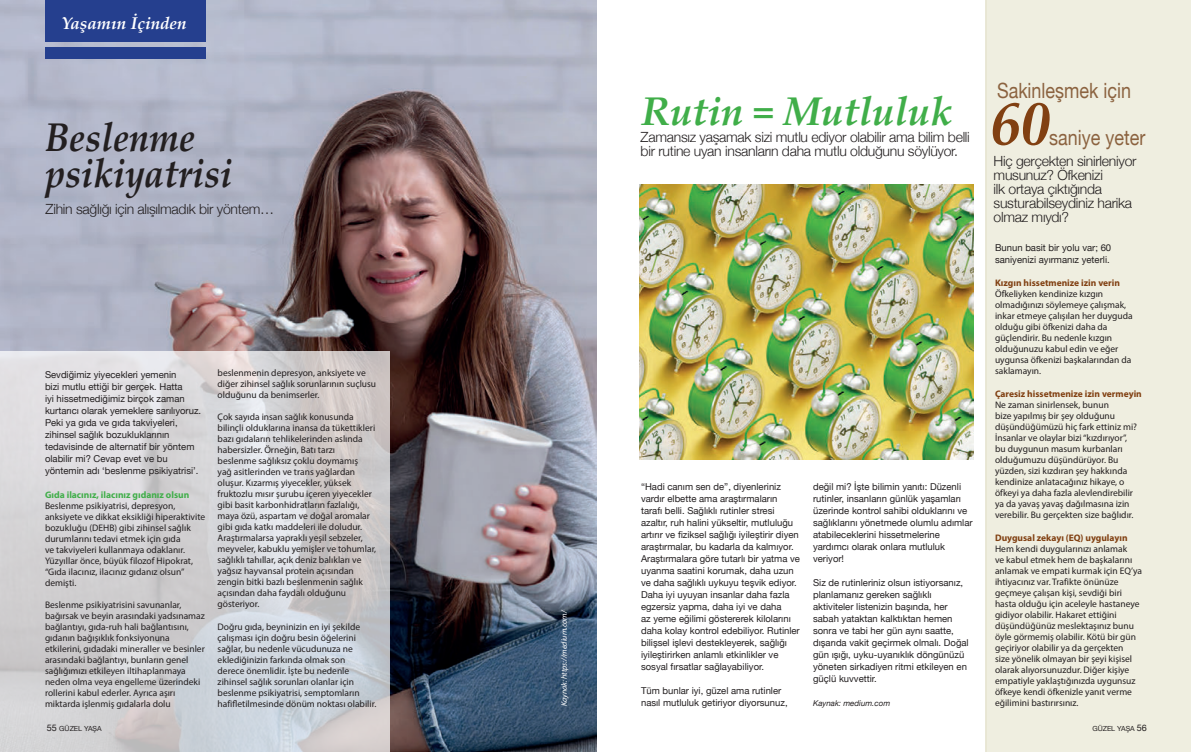
<style>
.page{position:relative;width:1191px;height:752px;background:#fff}
.page>*{position:absolute;margin:0;border:0;box-sizing:border-box;transform-origin:0 0}
.t1{font:italic 700 60px "Palatino Linotype";color:#814012}
.ANAMETIN{font:italic 700 40px "Palatino Linotype";color:#231f20;scale:.9 1}
.t2{font:italic 700 40px "Palatino Linotype";color:#40ae49}
.spot{font:21px "Helvetica Neue";color:#8b623f;scale:.85 1}
.t3{font:italic 700 17px "Palatino Linotype";color:#fff}
.metin_ayhan{font:300 14px/14px "Helvetica Neue";letter-spacing:-.02em;color:#231f20}
.KUTU{font:9.5px/11px "Myriad Pro";color:#231f20}
.KUTU-2{font:9.5px/12px "Helvetica Neue";color:#231f20}
.KUTU-3{font:700 9.5px "Myriad Pro";color:#814012}
.KUTU-4{font:700 9.5px "Myriad Pro";color:#40ae49}
.KUTU-5{font:italic 8px "Myriad Pro";color:#fff}
.KUTU-6{font:italic 8px "Helvetica Neue";color:#231f20}
.t4{font:7px "Helvetica Neue";color:#231f20}
.s1{font-size:9px}
</style>
<div class="page">
<img style="left:0;top:0;width:596px;height:751px">
<svg style="left:0;top:351px;width:390px;height:400px;background:#d2d2d5"></svg>
<div style="left:985px;top:0;width:206px;height:751px;background:#efeee0"></div>
<div style="left:45px;top:0;width:161px;height:42px;background:#253f8e"></div>
<div style="left:45px;top:47px;width:161px;height:12px;background:#253f8e"></div>
<img style="left:640px;top:184px;width:333px;height:275px">
<p class="t3" style="left:62px;top:11px;width:126px">Yaşamın İçinden</p>
<p class="ANAMETIN" style="left:45px;top:109px;width:168px">Beslenme</p>
<p class="ANAMETIN" style="left:45px;top:145px;width:209px">psikiyatrisi</p>
<p class="metin_ayhan" style="left:46px;top:201px;width:230px">Zihin sağlığı için alışılmadık bir yöntem…</p>
<p class="KUTU-2" style="left:45px;top:369px;width:158px">Sevdiğimiz yiyecekleri yemenin<br>bizi mutlu ettiği bir gerçek. Hatta<br>iyi hissetmediğimiz birçok zaman kurtarıcı olarak yemeklere sarılıyoruz.<br>Peki ya gıda ve gıda takviyeleri, zihinsel sağlık bozukluklarının tedavisinde de alternatif bir yöntem olabilir mi? Cevap evet ve bu yöntemin adı ‘beslenme psikiyatrisi’.</p>
<p class="KUTU-4" style="left:45px;top:488px;width:146px">Gıda ilacınız, ilacınız gıdanız olsun</p>
<p class="KUTU" style="left:45px;top:499px;width:162px">Beslenme psikiyatrisi, depresyon, anksiyete ve dikkat eksikliği hiperaktivite bozukluğu (DEHB) gibi zihinsel sağlık durumlarını tedavi etmek için gıda<br>ve takviyeleri kullanmaya odaklanır.<br>Yüzyıllar önce, büyük filozof Hipokrat, “Gıda ilacınız, ilacınız gıdanız olsun” demişti.</p>
<p class="KUTU" style="left:45px;top:598px;width:161px">Beslenme psikiyatrisini savunanlar, bağırsak ve beyin arasındaki yadsınamaz bağlantıyı, gıda-ruh hali bağlantısını, gıdanın bağışıklık fonksiyonuna etkilerini, gıdadaki mineraller ve besinler arasındaki bağlantıyı, bunların genel sağlığımızı etkileyen iltihaplanmaya neden olma veya engelleme üzerindeki rollerini kabul ederler. Ayrıca aşırı miktarda işlenmiş gıdalarla dolu</p>
<p class="t4" style="left:47px;top:723px;width:56px"><span class="s1">55</span> GÜZEL YAŞA</p>
<p class="KUTU" style="left:218px;top:367px;width:160px">beslenmenin depresyon, anksiyete ve diğer zihinsel sağlık sorunlarının suçlusu olduğunu da benimserler.</p>
<p class="KUTU" style="left:218px;top:411px;width:160px">Çok sayıda insan sağlık konusunda bilinçli olduklarına inansa da tükettikleri bazı gıdaların tehlikelerinden aslında habersizler. Örneğin, Batı tarzı beslenme sağlıksız çoklu doymamış<br>yağ asitlerinden ve trans yağlardan oluşur. Kızarmış yiyecekler, yüksek fruktozlu mısır şurubu içeren yiyecekler gibi basit karbonhidratların fazlalığı, maya özü, aspartam ve doğal aromalar gibi gıda katkı maddeleri ile doludur.<br>Araştırmalarsa yapraklı yeşil sebzeler, meyveler, kabuklu yemişler ve tohumlar, sağlıklı tahıllar, açık deniz balıkları ve yağsız hayvansal protein açısından zengin bitki bazlı beslenmenin sağlık açısından daha faydalı olduğunu gösteriyor.</p>
<p class="KUTU" style="left:218px;top:620px;width:160px">Doğru gıda, beyninizin en iyi şekilde çalışması için doğru besin öğelerini sağlar, bu nedenle vücudunuza ne eklediğinizin farkında olmak son<br>derece önemlidir. İşte bu nedenle zihinsel sağlık sorunları olanlar için beslenme psikiyatrisi, semptomların hafifletilmesinde dönüm noktası olabilir.</p>
<p class="KUTU-5" style="left:559px;top:706px;width:98px;rotate:-90deg">Kaynak: https://medium.com/</p>
<p class="t2" style="left:641px;top:82px;width:313px">Rutin = Mutluluk</p>
<p class="metin_ayhan" style="left:640px;top:129px;width:331px">Zamansız yaşamak sizi mutlu ediyor olabilir ama bilim belli bir rutine uyan insanların daha mutlu olduğunu söylüyor.</p>
<p class="KUTU-2" style="left:641px;top:481px;width:160px">“Hadi canım sen de”, diyenleriniz vardır elbette ama araştırmaların tarafı belli. Sağlıklı rutinler stresi azaltır, ruh halini yükseltir, mutluluğu artırır ve fiziksel sağlığı iyileştirir diyen araştırmalar, bu kadarla da kalmıyor.<br>Araştırmalara göre tutarlı bir yatma ve uyanma saatini korumak, daha uzun ve daha sağlıklı uykuyu teşvik ediyor.<br>Daha iyi uyuyan insanlar daha fazla egzersiz yapma, daha iyi ve daha<br>az yeme eğilimi göstererek kilolarını daha kolay kontrol edebiliyor. Rutinler bilişsel işlevi destekleyerek, sağlığı iyileştirirken anlamlı etkinlikler ve sosyal fırsatlar sağlayabiliyor.</p>
<p class="KUTU-2" style="left:641px;top:685px;width:148px">Tüm bunlar iyi, güzel ama rutinler nasıl mutluluk getiriyor diyorsunuz,</p>
<p class="KUTU-2" style="left:813px;top:481px;width:161px">değil mi? İşte bilimin yanıtı: Düzenli rutinler, insanların günlük yaşamları üzerinde kontrol sahibi olduklarını ve sağlıklarını yönetmede olumlu adımlar atabileceklerini hissetmelerine yardımcı olarak onlara mutluluk veriyor!</p>
<p class="KUTU-2" style="left:813px;top:577px;width:157px">Siz de rutinleriniz olsun istiyorsanız, planlamanız gereken sağlıklı aktiviteler listenizin başında, her sabah yataktan kalktıktan hemen sonra ve tabi her gün aynı saatte, dışarıda vakit geçirmek olmalı. Doğal gün ışığı, uyku-uyanıklık döngünüzü yöneten sirkadiyen ritmi etkileyen en güçlü kuvvettir.</p>
<p class="KUTU-6" style="left:813px;top:697px;width:79px">Kaynak: medium.com</p>
<p class="spot" style="left:997px;top:76px;width:159px">Sakinleşmek için</p>
<p class="t1" style="left:990px;top:81px;width:61px">60</p>
<p class="spot" style="left:1049px;top:122px;width:115px">saniye yeter</p>
<p class="metin_ayhan" style="left:993px;top:153px;width:144px">Hiç gerçekten sinirleniyor musunuz? Öfkenizi<br>ilk ortaya çıktığında susturabilseydiniz harika olmaz mıydı?</p>
<p class="KUTU-2" style="left:995px;top:241px;width:118px">Bunun basit bir yolu var; 60 saniyenizi ayırmanız yeterli.</p>
<p class="KUTU-3" style="left:995px;top:277px;width:126px">Kızgın hissetmenize izin verin</p>
<p class="KUTU" style="left:995px;top:288px;width:139px">Öfkeliyken kendinize kızgın olmadığınızı söylemeye çalışmak, inkar etmeye çalışılan her duyguda olduğu gibi öfkenizi daha da güçlendirir. Bu nedenle kızgın olduğunuzu kabul edin ve eğer uygunsa öfkenizi başkalarından da saklamayın.</p>
<p class="KUTU-3" style="left:995px;top:387px;width:148px">Çaresiz hissetmenize izin vermeyin</p>
<p class="KUTU" style="left:995px;top:399px;width:144px">Ne zaman sinirlensek, bunun<br>bize yapılmış bir şey olduğunu düşündüğümüzü hiç fark ettiniz mi?<br>İnsanlar ve olaylar bizi “kızdırıyor”, bu duygunun masum kurbanları olduğumuzu düşündürüyor. Bu yüzden, sizi kızdıran şey hakkında kendinize anlatacağınız hikaye, o öfkeyi ya daha fazla alevlendirebilir ya da yavaş yavaş dağılmasına izin verebilir. Bu gerçekten size bağlıdır.</p>
<p class="KUTU-3" style="left:995px;top:531px;width:134px">Duygusal zekayı (EQ) uygulayın</p>
<p class="KUTU" style="left:995px;top:543px;width:148px">Hem kendi duygularınızı anlamak<br>ve kabul etmek hem de başkalarını anlamak ve empati kurmak için EQ’ya ihtiyacınız var. Trafikte önünüze geçmeye çalışan kişi, sevdiği biri hasta olduğu için aceleyle hastaneye gidiyor olabilir. Hakaret ettiğini düşündüğünüz meslektaşınız bunu öyle görmemiş olabilir. Kötü bir gün geçiriyor olabilir ya da gerçekten<br>size yönelik olmayan bir şeyi kişisel olarak alıyorsunuzdur. Diğer kişiye empatiyle yaklaştığınızda uygunsuz öfkeye kendi öfkenizle yanıt verme eğilimini bastırırsınız.</p>
<p class="t4" style="left:1092px;top:723px;width:56px">GÜZEL YAŞA <span class="s1">56</span></p>
</div>
